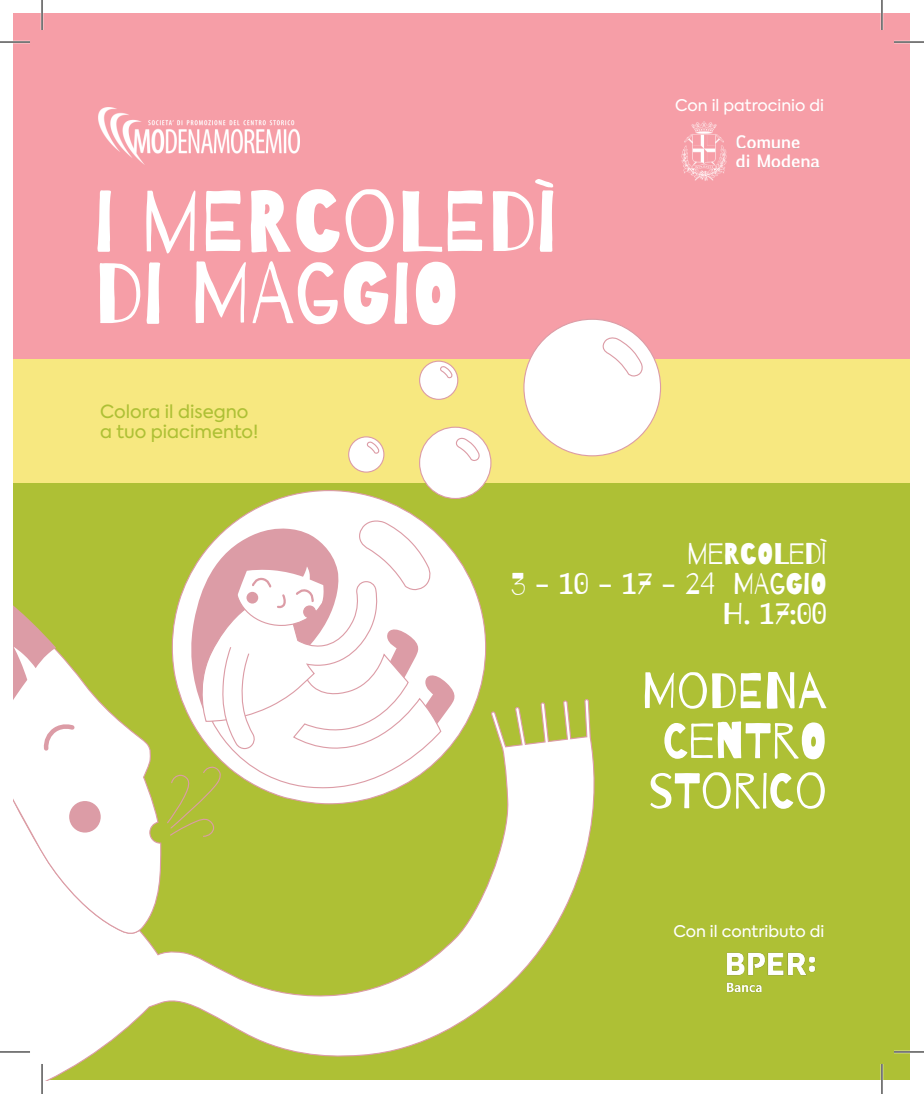
<style>
.page{position:relative;width:924px;height:1094px;background:#fff}
.page>*{position:absolute;margin:0;border:0;box-sizing:border-box;transform-origin:0 0}
.t1{font:86px "Barrio";color:#fff}
.Titolino_blu_2{font:50px/50px "Barrio";color:#fff;text-align:justify}
.data_blu{font:30px "Barrio";color:#fff}
.paragrafo_blu{font:18px/20px "Axiforma";color:#aec035}
.t2{font:16px "Axiforma";color:#fff}
</style>
<div class="page">
<div style="left:14px;top:14px;width:895px;height:1065px;background:#aec035"></div>
<div style="left:14px;top:359px;width:895px;height:124px;background:#f7e880"></div>
<div style="left:14px;top:14px;width:895px;height:345px;background:#f69ea7"></div>
<img style="left:98px;top:107px;width:201px;height:58px">
<svg style="left:238px;top:489px;width:248px;height:209px"></svg>
<svg style="left:14px;top:698px;width:581px;height:381px"></svg>
<svg style="left:14px;top:675px;width:149px;height:258px"></svg>
<div style="left:69px;top:800px;width:32px;height:32px;background:#dc9ca6;border-radius:50%"></div>
<svg style="left:14px;top:606px;width:64px;height:147px"></svg>
<div style="left:419px;top:427px;width:71px;height:71px;background:#fff;border-radius:50%"></div>
<div style="left:419px;top:426px;width:72px;height:73px;border:1px solid #dc9ca6;border-radius:50%"></div>
<div style="left:523px;top:319px;width:137px;height:136px;background:#fff;border-radius:50%"></div>
<div style="left:419px;top:361px;width:38px;height:38px;background:#fff;border-radius:50%"></div>
<div style="left:419px;top:360px;width:39px;height:40px;border:1px solid #dc9ca6;border-radius:50%"></div>
<div style="left:348px;top:437px;width:36px;height:35px;background:#fff;border-radius:50%"></div>
<div style="left:348px;top:436px;width:36px;height:36px;border:1px solid #dc9ca6;border-radius:50%"></div>
<svg style="left:602px;top:336px;width:40px;height:41px"></svg>
<svg style="left:455px;top:436px;width:24px;height:25px"></svg>
<svg style="left:440px;top:365px;width:12px;height:13px"></svg>
<svg style="left:367px;top:440px;width:12px;height:14px"></svg>
<svg style="left:166px;top:519px;width:293px;height:318px"></svg>
<img style="left:726px;top:952px;width:90px;height:41px">
<img style="left:681px;top:121px;width:46px;height:60px">
<img style="left:736px;top:135px;width:64px;height:14px">
<img style="left:736px;top:154px;width:84px;height:14px">
<hr style="left:0;top:41px;width:30px;height:2px;background:#fff">
<hr style="left:893px;top:41px;width:30px;height:2px;background:#fff">
<hr style="left:0;top:1050px;width:30px;height:2px;background:#fff">
<hr style="left:893px;top:1050px;width:30px;height:2px;background:#fff">
<hr style="left:41px;top:0;width:2px;height:30px;background:#fff">
<hr style="left:41px;top:1063px;width:2px;height:30px;background:#fff">
<hr style="left:880px;top:0;width:2px;height:30px;background:#fff">
<hr style="left:880px;top:1063px;width:2px;height:30px;background:#fff">
<hr style="left:0;top:42px;width:30px;height:1px;background:#000">
<hr style="left:893px;top:42px;width:30px;height:1px;background:#000">
<hr style="left:0;top:1051px;width:30px;height:1px;background:#000">
<hr style="left:893px;top:1051px;width:30px;height:1px;background:#000">
<hr style="left:42px;top:0;width:1px;height:30px;background:#000">
<hr style="left:42px;top:1063px;width:1px;height:30px;background:#000">
<hr style="left:881px;top:0;width:1px;height:30px;background:#000">
<hr style="left:881px;top:1063px;width:1px;height:30px;background:#000">
<p class="t1" style="left:94px;top:175px;width:459px">I MERCOLEDÌ</p>
<p class="t1" style="left:94px;top:247px;width:366px">DI MAGGIO</p>
<p class="paragrafo_blu" style="left:100px;top:402px;width:160px">Colora il disegno a tuo piacimento!</p>
<p class="t2" style="left:674px;top:95px;width:150px">Con il patrocinio di</p>
<p class="data_blu" style="left:687px;top:537px;width:141px">MERCOLEDÌ</p>
<p class="data_blu" style="left:510px;top:567px;width:259px">3 - 10 - 17 - 24 MAGGIO</p>
<p class="data_blu" style="left:722px;top:597px;width:105px">H. 17:00</p>
<p class="Titolino_blu_2" style="left:641px;top:667px;width:186px">MODENA CENTRO STORICO</p>
<p class="t2" style="left:673px;top:921px;width:152px">Con il contributo di</p>
</div>
